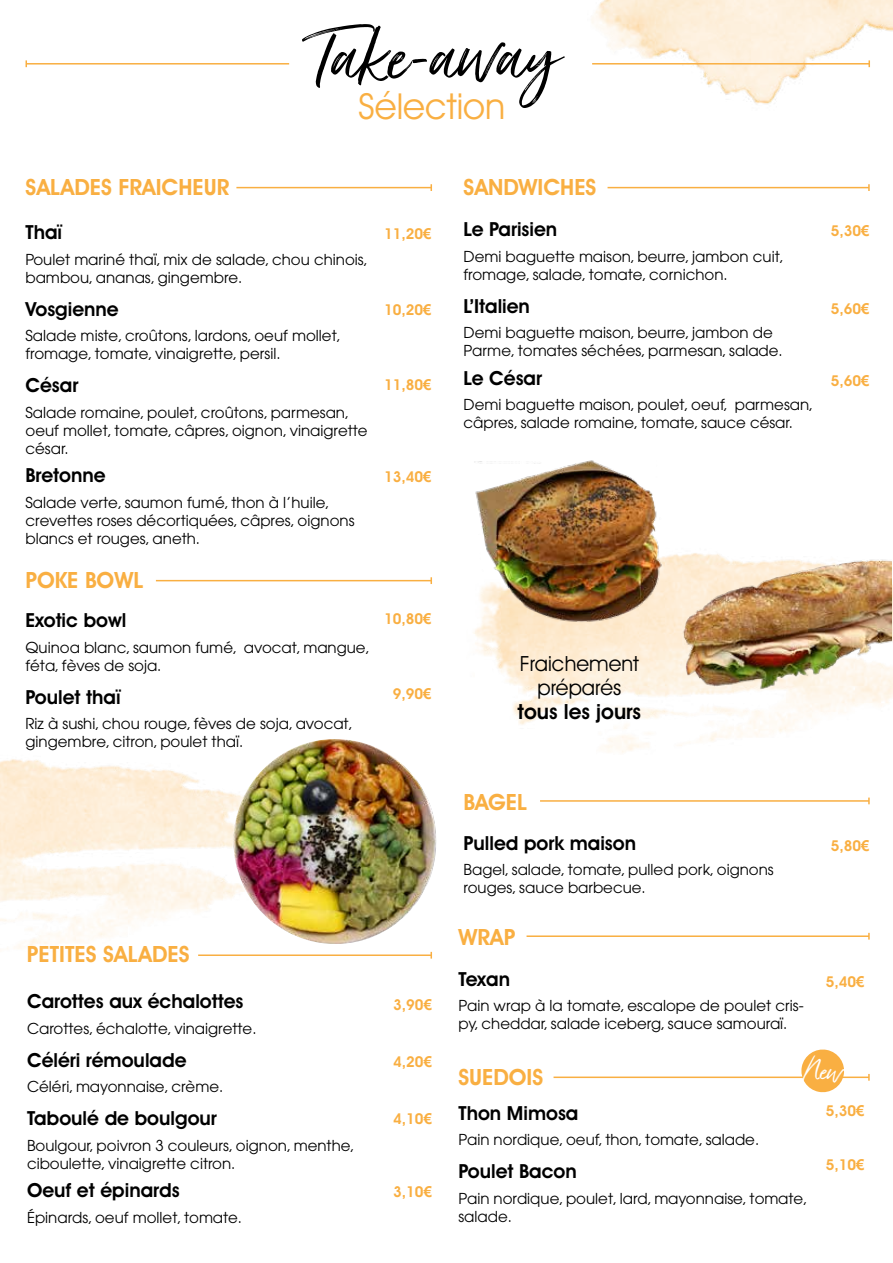
<style>
.page{position:relative;width:893px;height:1263px;background:#fff}
.page>*{position:absolute;margin:0;border:0;box-sizing:border-box;transform-origin:0 0}
.t1{font:90px "Just Lovely Slanted";color:#000}
.t2{font:36px "Avant Garde IT Cby BT";color:#f9af42}
.t3{font:600 22.5px "Avant Garde IT Cby BT";color:#f9af42}
.t4{font:21px/24px "Avant Garde IT Cby BT";color:#000;text-align:center}
.t5{font:600 21px "Avant Garde IT Cby BT";color:#000}
.t6{font:600 19.5px "Avant Garde IT Cby BT";color:#000}
.t7{font:15px/18px "Avant Garde";color:#000}
.t8{font:600 15px "Avant Garde IT Cby BT";color:#f9af42}
.s1{font-family:"Arial";font-weight:700}
</style>
<div class="page">
<img style="left:591px;top:0;width:302px;height:104px">
<img style="left:474px;top:561px;width:419px;height:192px">
<img style="left:233px;top:739px;width:204px;height:205px">
<img style="left:474px;top:460px;width:197px;height:166px">
<img style="left:671px;top:553px;width:220px;height:162px">
<hr style="left:236px;top:187px;width:195px;height:1px;background:#f9af42">
<svg style="left:430px;top:184px;width:2px;height:7px"></svg>
<hr style="left:608px;top:187px;width:261px;height:1px;background:#f9af42">
<svg style="left:868px;top:184px;width:2px;height:7px"></svg>
<hr style="left:540px;top:800px;width:329px;height:2px;background:#f9af42">
<svg style="left:868px;top:797px;width:2px;height:7px"></svg>
<hr style="left:526px;top:935px;width:343px;height:2px;background:#f9af42">
<hr style="left:554px;top:1076px;width:315px;height:2px;background:#f9af42">
<svg style="left:868px;top:1074px;width:2px;height:7px"></svg>
<hr style="left:156px;top:580px;width:275px;height:1px;background:#f9af42">
<svg style="left:430px;top:577px;width:2px;height:7px"></svg>
<hr style="left:198px;top:954px;width:233px;height:2px;background:#f9af42">
<svg style="left:430px;top:952px;width:2px;height:7px"></svg>
<hr style="left:26px;top:63px;width:263px;height:2px;background:#f9af42">
<hr style="left:592px;top:63px;width:277px;height:2px;background:#f9af42">
<svg style="left:868px;top:60px;width:2px;height:7px"></svg>
<svg style="left:799px;top:1049px;width:47px;height:44px"></svg>
<h1 class="t1" style="left:305px;top:2px;width:252px">Take-away</h1>
<h2 class="t2" style="left:358px;top:84px;width:148px">Sélection</h2>
<h3 class="t3" style="left:26px;top:174px;width:205px">SALADES FRAICHEUR</h3>
<h3 class="t3" style="left:463px;top:174px;width:134px">SANDWICHES</h3>
<h3 class="t6" style="left:26px;top:221px;width:38px">Thaï</h3>
<p class="t7" style="left:26px;top:250px;width:344px">Poulet mariné thaï, mix de salade, chou chinois, bambou, ananas, gingembre.</p>
<h3 class="t6" style="left:26px;top:297px;width:95px">Vosgienne</h3>
<p class="t7" style="left:26px;top:327px;width:317px">Salade miste, croûtons, lardons, oeuf mollet, fromage, tomate, vinaigrette, persil.</p>
<h3 class="t6" style="left:26px;top:374px;width:54px">César</h3>
<p class="t7" style="left:26px;top:403px;width:344px">Salade romaine, poulet, croûtons, parmesan, oeuf mollet, tomate, câpres, oignon, vinaigrette césar.</p>
<h3 class="t6" style="left:26px;top:464px;width:82px">Bretonne</h3>
<p class="t7" style="left:26px;top:493px;width:330px">Salade verte, saumon fumé, thon à l’huile, crevettes roses décortiquées, câpres, oignons blancs et rouges, aneth.</p>
<h3 class="t3" style="left:26px;top:567px;width:119px">POKE BOWL</h3>
<h3 class="t6" style="left:26px;top:609px;width:102px">Exotic bowl</h3>
<p class="t7" style="left:26px;top:638px;width:346px">Quinoa blanc, saumon fumé, avocat, mangue, féta, fèves de soja.</p>
<h3 class="t6" style="left:26px;top:685px;width:97px">Poulet thaï</h3>
<p class="t7" style="left:26px;top:715px;width:329px">Riz à sushi, chou rouge, fèves de soja, avocat, gingembre, citron, poulet thaï.</p>
<p class="t8" style="left:384px;top:224px;width:49px">11,20<span class="s1">€</span></p>
<p class="t8" style="left:384px;top:301px;width:49px">10,20<span class="s1">€</span></p>
<p class="t8" style="left:384px;top:376px;width:49px">11,80<span class="s1">€</span></p>
<p class="t8" style="left:384px;top:467px;width:49px">13,40<span class="s1">€</span></p>
<p class="t8" style="left:384px;top:609px;width:49px">10,80<span class="s1">€</span></p>
<p class="t8" style="left:393px;top:684px;width:40px">9,90<span class="s1">€</span></p>
<h3 class="t6" style="left:463px;top:217px;width:95px">Le Parisien</h3>
<p class="t7" style="left:463px;top:247px;width:322px">Demi baguette maison, beurre, jambon cuit, fromage, salade, tomate, cornichon.</p>
<h3 class="t6" style="left:463px;top:294px;width:68px">L’Italien</h3>
<p class="t7" style="left:463px;top:324px;width:321px">Demi baguette maison, beurre, jambon de<br>Parme, tomates séchées, parmesan, salade.</p>
<h3 class="t6" style="left:463px;top:366px;width:80px">Le César</h3>
<p class="t7" style="left:463px;top:396px;width:351px">Demi baguette maison, poulet, oeuf, parmesan, câpres, salade romaine, tomate, sauce césar.</p>
<h3 class="t4" style="left:520px;top:651px;width:120px">Fraichement préparés</h3>
<h3 class="t5" style="left:518px;top:699px;width:125px">tous les jours</h3>
<p class="t8" style="left:831px;top:221px;width:40px">5,30<span class="s1">€</span></p>
<p class="t8" style="left:831px;top:299px;width:40px">5,60<span class="s1">€</span></p>
<p class="t8" style="left:831px;top:371px;width:40px">5,60<span class="s1">€</span></p>
<h3 class="t3" style="left:27px;top:941px;width:164px">PETITES SALADES</h3>
<h3 class="t6" style="left:27px;top:990px;width:218px">Carottes aux échalottes</h3>
<p class="t7" style="left:27px;top:1019px;width:231px">Carottes, échalotte, vinaigrette.</p>
<h3 class="t6" style="left:27px;top:1048px;width:161px">Céléri rémoulade</h3>
<p class="t7" style="left:27px;top:1078px;width:198px">Céléri, mayonnaise, crème.</p>
<h3 class="t6" style="left:27px;top:1107px;width:191px">Taboulé de boulgour</h3>
<p class="t7" style="left:27px;top:1136px;width:329px">Boulgour, poivron 3 couleurs, oignon, menthe, ciboulette, vinaigrette citron.</p>
<h3 class="t6" style="left:27px;top:1179px;width:154px">Oeuf et épinards</h3>
<p class="t7" style="left:27px;top:1208px;width:217px">Épinards, oeuf mollet, tomate.</p>
<p class="t8" style="left:393px;top:995px;width:40px">3,90<span class="s1">€</span></p>
<p class="t8" style="left:393px;top:1052px;width:40px">4,20<span class="s1">€</span></p>
<p class="t8" style="left:393px;top:1109px;width:40px">4,10<span class="s1">€</span></p>
<p class="t8" style="left:393px;top:1183px;width:40px">3,10<span class="s1">€</span></p>
<h3 class="t3" style="left:463px;top:788px;width:65px">BAGEL</h3>
<h3 class="t6" style="left:463px;top:831px;width:174px">Pulled pork maison</h3>
<p class="t7" style="left:463px;top:861px;width:312px">Bagel, salade, tomate, pulled pork, oignons rouges, sauce barbecue.</p>
<h3 class="t3" style="left:458px;top:923px;width:58px">WRAP</h3>
<h3 class="t6" style="left:458px;top:967px;width:53px">Texan</h3>
<p class="t7" style="left:458px;top:997px;width:347px">Pain wrap à la tomate, escalope de poulet cris&shy;py, cheddar, salade iceberg, sauce samouraï.</p>
<h3 class="t3" style="left:458px;top:1063px;width:86px">SUEDOIS</h3>
<h3 class="t6" style="left:458px;top:1101px;width:122px">Thon Mimosa</h3>
<p class="t7" style="left:458px;top:1130px;width:302px">Pain nordique, oeuf, thon, tomate, salade.</p>
<h3 class="t6" style="left:458px;top:1159px;width:120px">Poulet Bacon</h3>
<p class="t7" style="left:458px;top:1189px;width:350px">Pain nordique, poulet, lard, mayonnaise, tomate, salade.</p>
<p class="t8" style="left:831px;top:836px;width:40px">5,80<span class="s1">€</span></p>
<p class="t8" style="left:826px;top:972px;width:40px">5,40<span class="s1">€</span></p>
<p class="t8" style="left:826px;top:1102px;width:40px">5,30<span class="s1">€</span></p>
<p class="t8" style="left:826px;top:1156px;width:40px">5,10<span class="s1">€</span></p>
</div>
